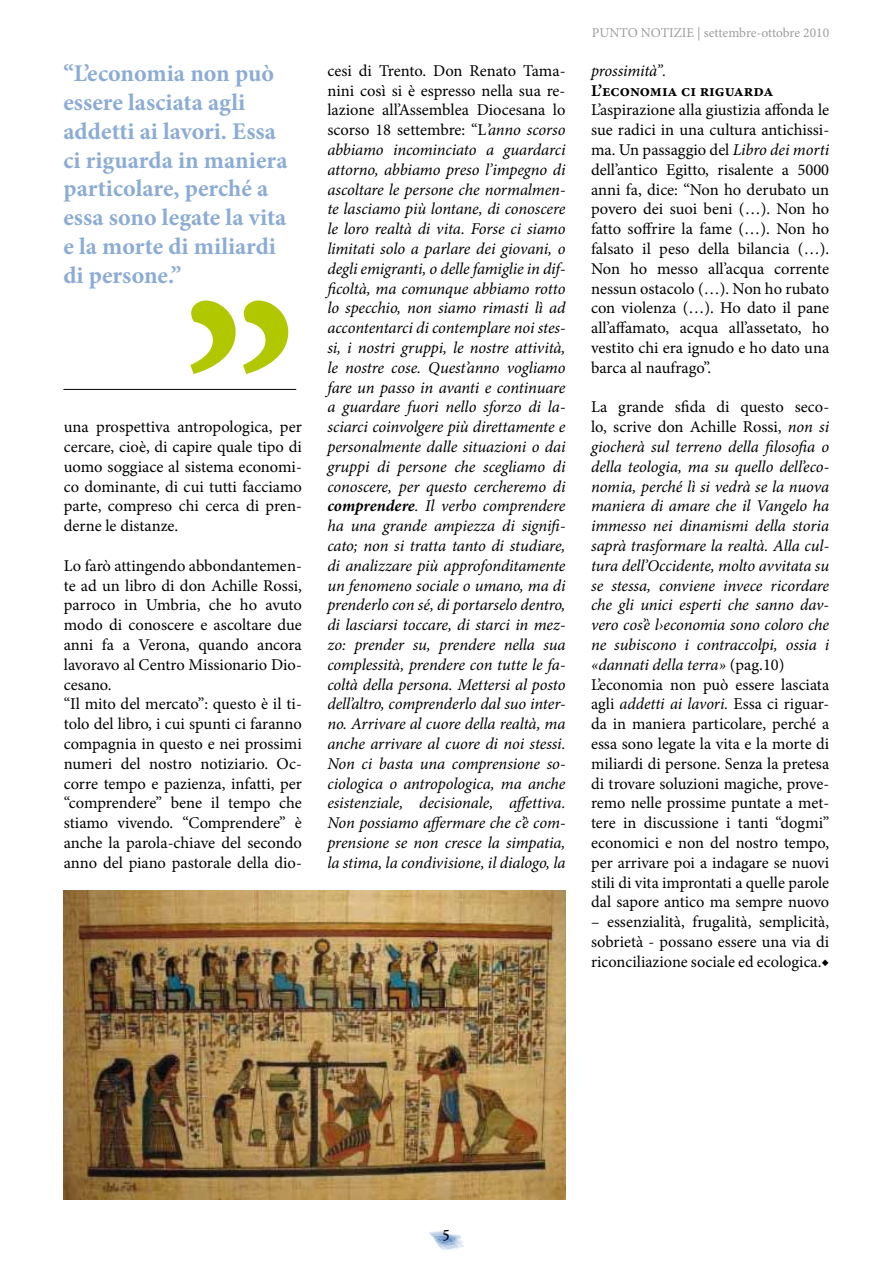
<style>
.page{position:relative;width:893px;height:1263px;background:#fff}
.page>*{position:absolute;margin:0;border:0;box-sizing:border-box;transform-origin:0 0}
.t1{font:700 258px "Minion Pro";color:#b1c800}
.t2{font:700 24px/28.8px "Minion Pro";letter-spacing:.01em;color:#8cacd6}
.t3{font:18px "Minion Pro";color:#000}
.t4{font:16.5px/19.8px "Minion Pro";color:#000;text-align:justify}
.t5{font:italic 16.5px/19.8px "Minion Pro";letter-spacing:-.01em;color:#000;text-align:justify}
.t6{font:700 16.5px "Minion Pro";color:#000}
.t7{font:13.5px "Minion Pro";letter-spacing:-.005em;color:#9c9e9f}
.s1{font-style:normal}
.s2{font-weight:700}
.s3{font-style:italic}
</style>
<div class="page">
<svg style="left:429px;top:1231px;width:35px;height:19px"></svg>
<img style="left:64px;top:890px;width:502px;height:309px">
<hr style="left:63px;top:389px;width:233px;height:1px;background:#000">
<h2 class="t2" style="left:63px;top:59px;width:226px">“L’economia non può essere lasciata agli addetti ai lavori. Essa ci riguarda in maniera particolare, perché a essa sono legate la vita e la morte di miliardi di persone.”</h2>
<h1 class="t1" style="left:181px;top:219px;width:116px">”</h1>
<p class="t4" style="left:64px;top:417px;width:240px">una prospettiva antropologica, per cercare, cioè, di capire quale tipo di uomo soggiace al sistema economi&shy;co dominante, di cui tutti facciamo parte, compreso chi cerca di pren&shy;derne le distanze.</p>
<p class="t4" style="left:64px;top:556px;width:240px;text-align:left">Lo farò attingendo abbondantemen&shy;te ad un libro di don Achille Rossi, parroco in Umbria, che ho avuto modo di conoscere e ascoltare due anni fa a Verona, quando ancora lavoravo al Centro Missionario Dio&shy;cesano.<br>“Il mito del mercato”: questo è il ti&shy;tolo del libro, i cui spunti ci faranno compagnia in questo e nei prossimi numeri del nostro notiziario. Oc&shy;corre tempo e pazienza, infatti, per “comprendere” bene il tempo che stiamo vivendo. “Comprendere” è anche la parola-chiave del secondo anno del piano pastorale della dio-</p>
<p class="t7" style="left:592px;top:23px;width:239px">PUNTO NOTIZIE | settembre-ottobre 2010</p>
<p class="t5" style="left:327px;top:61px;width:240px"><span class="s1">cesi di Trento. Don Renato Tama&shy;nini così si è espresso nella sua re&shy;lazione all’Assemblea Diocesana lo scorso 18 settembre: “L</span>’anno scorso abbiamo incominciato a guardarci attorno, abbiamo preso l’impegno di ascoltare le persone che normalmen&shy;te lasciamo più lontane, di conoscere le loro realtà di vita. Forse ci siamo limitati solo a parlare dei giovani, o degli emigranti, o delle famiglie in dif&shy;ficoltà, ma comunque abbiamo rotto lo specchio, non siamo rimasti lì ad accontentarci di contemplare noi stes&shy;si, i nostri gruppi, le nostre attività, le nostre cose. Quest’anno vogliamo fare un passo in avanti e continuare a guardare fuori nello sforzo di la&shy;sciarci coinvolgere più direttamente e personalmente dalle situazioni o dai gruppi di persone che scegliamo di conoscere, per questo cercheremo di <span class="s2">comprendere</span>. Il verbo comprendere ha una grande ampiezza di signifi&shy;cato; non si tratta tanto di studiare, di analizzare più approfonditamente un fenomeno sociale o umano, ma di prenderlo con sé, di portarselo dentro, di lasciarsi toccare, di starci in mez&shy;zo: prender su, prendere nella sua complessità, prendere con tutte le fa&shy;coltà della persona. Mettersi al posto dell’altro, comprenderlo dal suo inter&shy;no. Arrivare al cuore della realtà, ma anche arrivare al cuore di noi stessi.<br>Non ci basta una comprensione so&shy;ciologica o antropologica, ma anche esistenziale, decisionale, affettiva.<br>Non possiamo affermare che c’è com&shy;prensione se non cresce la simpatia, la stima, la condivisione, il dialogo, la</p>
<p class="t5" style="left:591px;top:61px;width:77px">prossimità”.</p>
<p class="t6" style="left:591px;top:79px;width:184px">L’economia ci riguarda</p>
<p class="t4" style="left:591px;top:100px;width:240px">L’aspirazione alla giustizia affonda le sue radici in una cultura antichissi&shy;ma. Un passaggio del <span class="s3">Libro dei morti </span>dell’antico Egitto, risalente a 5000 anni fa, dice: “Non ho derubato un povero dei suoi beni (…). Non ho fatto soffrire la fame (…). Non ho falsato il peso della bilancia (…).<br>Non ho messo all’acqua corrente nessun ostacolo (…). Non ho rubato con violenza (…). Ho dato il pane all’affamato, acqua all’assetato, ho vestito chi era ignudo e ho dato una barca al naufrago”.</p>
<p class="t4" style="left:591px;top:397px;width:240px;text-align:left">La grande sfida di questo seco&shy;lo, scrive don Achille Rossi, <span class="s3">non si giocherà sul terreno della filosofia o della teologia, ma su quello dell’eco&shy;nomia, perché lì si vedrà se la nuova maniera di amare che il Vangelo ha immesso nei dinamismi della storia saprà trasformare la realtà. Alla cul&shy;tura dell’Occidente, molto avvitata su se stessa, conviene invece ricordare che gli unici esperti che sanno dav&shy;vero cos’è l›economia sono coloro che ne subiscono i contraccolpi, ossia i «dannati della terra»</span> (pag.10)<br>L’economia non può essere lasciata agli <span class="s3">addetti ai lavori.</span> Essa ci riguar&shy;da in maniera particolare, perché a essa sono legate la vita e la morte di miliardi di persone. Senza la pretesa di trovare soluzioni magiche, prove&shy;remo nelle prossime puntate a met&shy;tere in discussione i tanti “dogmi” economici e non del nostro tempo, per arrivare poi a indagare se nuovi stili di vita improntati a quelle parole dal sapore antico ma sempre nuovo</p>
<p class="t4" style="left:591px;top:912px;width:240px">– essenzialità, frugalità, semplicità, sobrietà - possano essere una via di riconciliazione sociale ed ecologica.◆</p>
<p class="t3" style="left:442px;top:1220px;width:10px">5</p>
</div>
